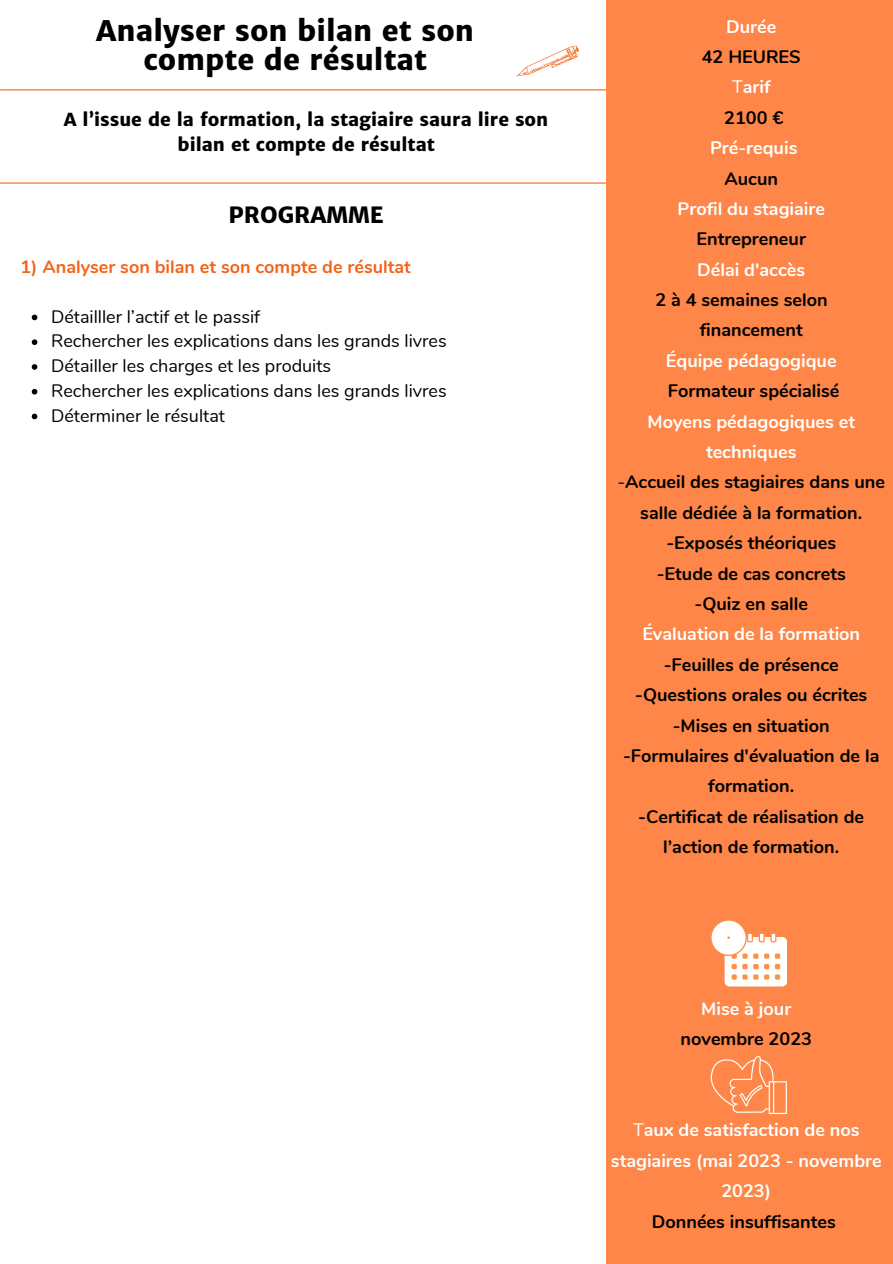
<style>
.page{position:relative;width:893px;height:1264px;background:#fff}
.page>*{position:absolute;margin:0;border:0;box-sizing:border-box;transform-origin:0 0}
.t1{font:800 28.5px/28.2px "Merriweather Sans";color:#000;text-align:center}
.t2{font:800 22.5px "Merriweather Sans";color:#000}
.t3{font:700 18px/30.3px "Nunito";color:#000;text-align:center}
.t4{font:700 18px/30.3px "Nunito";color:#fff;text-align:center}
.t5{font:18px "Nunito";color:#000}
.t6{font:800 18px/24.8px "Merriweather Sans";color:#000;text-align:center}
.t7{font:700 18px "Nunito";color:#f26419}
.s1{font-weight:400}
</style>
<div class="page">
<hr style="left:1px;top:89px;width:891px;height:1px;background:#f26419">
<hr style="left:0;top:182px;width:605px;height:2px;background:#f26419">
<div style="left:606px;top:0;width:286px;height:1263px;background:#fd8648"></div>
<svg style="left:516px;top:45px;width:63px;height:32px"></svg>
<svg style="left:711px;top:920px;width:75px;height:66px"></svg>
<svg style="left:710px;top:1056px;width:76px;height:57px"></svg>
<svg style="left:32px;top:314px;width:5px;height:6px"></svg>
<svg style="left:32px;top:339px;width:5px;height:6px"></svg>
<svg style="left:32px;top:364px;width:5px;height:6px"></svg>
<svg style="left:32px;top:389px;width:5px;height:5px"></svg>
<svg style="left:32px;top:413px;width:5px;height:6px"></svg>
<p class="t1" style="left:96px;top:17px;width:379px">Analyser son bilan et son compte de résultat</p>
<p class="t6" style="left:64px;top:107px;width:486px">A l’issue de la formation, la stagiaire saura lire son bilan et compte de résultat</p>
<p class="t2" style="left:228px;top:201px;width:157px">PROGRAMME</p>
<p class="t7" style="left:20px;top:255px;width:392px">1) Analyser son bilan et son compte de résultat</p>
<p class="t5" style="left:51px;top:304px;width:210px">Détailller l’actif et le passif</p>
<p class="t5" style="left:51px;top:329px;width:397px">Rechercher les explications dans les grands livres</p>
<p class="t5" style="left:51px;top:354px;width:281px">Détailler les charges et les produits</p>
<p class="t5" style="left:51px;top:378px;width:397px">Rechercher les explications dans les grands livres</p>
<p class="t5" style="left:51px;top:403px;width:175px">Déterminer le résultat</p>
<p class="t4" style="left:726px;top:11px;width:52px">Durée</p>
<p class="t3" style="left:701px;top:42px;width:100px">42 HEURES</p>
<p class="t4" style="left:732px;top:72px;width:40px"><span class="s1">T</span>arif</p>
<p class="t3" style="left:724px;top:103px;width:61px">2100 €</p>
<p class="t4" style="left:710px;top:133px;width:89px">Pré-requis</p>
<p class="t3" style="left:724px;top:163px;width:55px">Aucun</p>
<p class="t4" style="left:677px;top:194px;width:149px">Profil du stagiaire</p>
<p class="t3" style="left:696px;top:224px;width:111px">Entrepreneur</p>
<p class="t4" style="left:697px;top:254px;width:109px">Délai d'accès</p>
<p class="t3" style="left:699px;top:285px;width:129px;text-align:left;text-indent:-44px">2 à 4 semaines selon financement</p>
<p class="t4" style="left:666px;top:346px;width:172px">Équipe pédagogique</p>
<p class="t3" style="left:668px;top:376px;width:173px">Formateur spécialisé</p>
<p class="t4" style="left:647px;top:406px;width:209px">Moyens pédagogiques et techniques</p>
<p class="t3" style="left:617px;top:467px;width:269px"><span class="s1">-</span>Accueil des stagiaires dans une salle dédiée à la formation.</p>
<p class="t3" style="left:666px;top:528px;width:171px">-Exposés théoriques</p>
<p class="t3" style="left:656px;top:558px;width:190px">-Etude de cas concrets</p>
<p class="t3" style="left:694px;top:589px;width:115px">-Quiz en salle</p>
<p class="t4" style="left:642px;top:619px;width:219px">Évaluation de la formation</p>
<p class="t3" style="left:663px;top:649px;width:177px">-Feuilles de présence</p>
<p class="t3" style="left:635px;top:680px;width:234px">-Questions orales ou écrites</p>
<p class="t3" style="left:672px;top:710px;width:159px">-Mises en situation</p>
<p class="t3" style="left:623px;top:740px;width:258px">-Formulaires d'évaluation de la formation.</p>
<p class="t3" style="left:638px;top:801px;width:227px">-Certificat de réalisation de l’action de formation.</p>
<p class="t4" style="left:701px;top:993px;width:91px">Mise à jour</p>
<p class="t3" style="left:680px;top:1024px;width:133px">novembre 2023</p>
<p class="t4" style="left:611px;top:1115px;width:272px"><span class="s1">T</span>aux de satisfaction de nos stagiaires (mai 2023 - novembre<br>2023)</p>
<p class="t3" style="left:651px;top:1206px;width:185px">Données insuffisantes</p>
</div>
